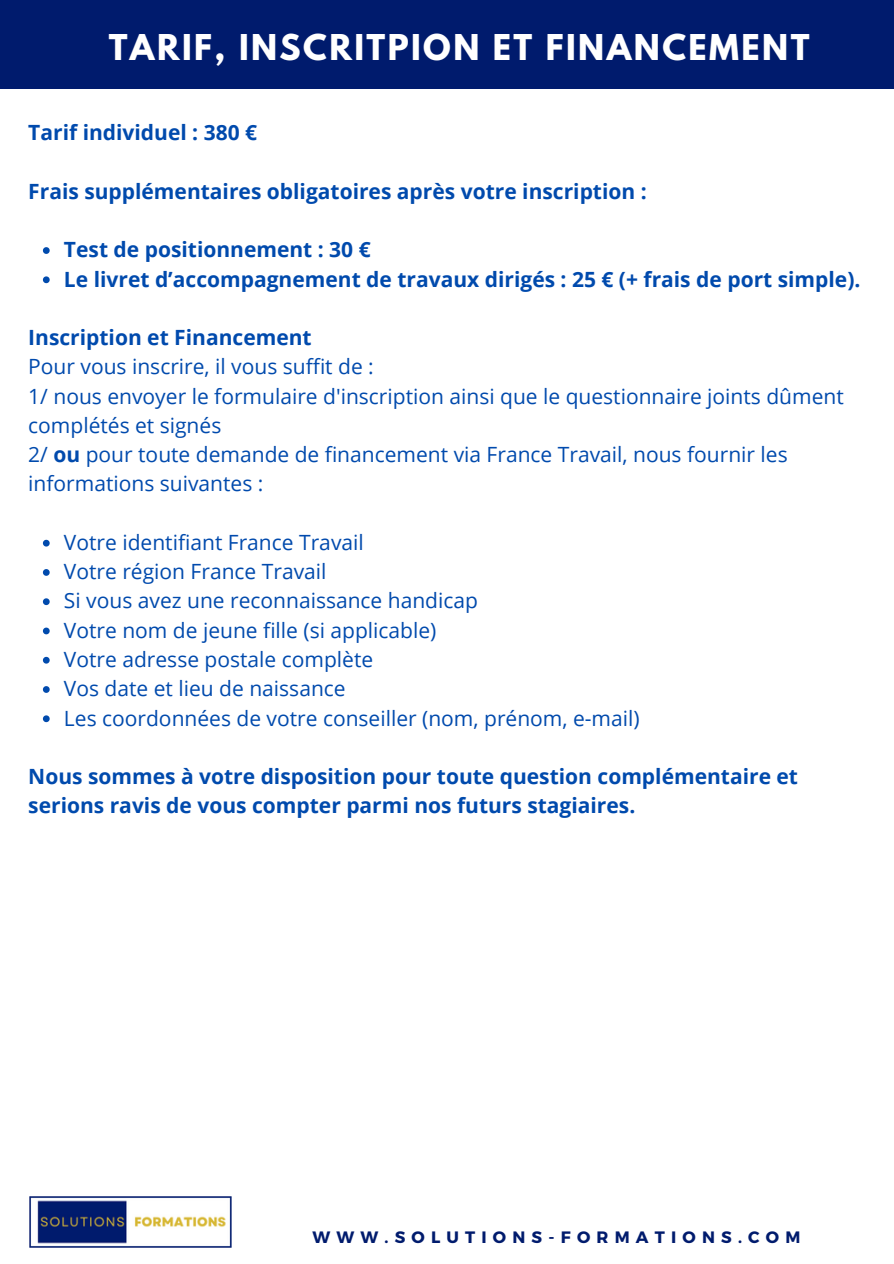
<style>
.page{position:relative;width:894px;height:1264px;background:#fff}
.page>*{position:absolute;margin:0;border:0;box-sizing:border-box;transform-origin:0 0}
.t1{font:700 31.5px "League Spartan";letter-spacing:.075em;color:#fff}
.t2{font:21px/29.2px "Open Sans";color:#004aad}
.t3{font:700 21px/29.2px "Open Sans";color:#004aad}
.t4{font:700 16.5px "Montserrat";letter-spacing:.375em;color:#001b6d}
.s1{font-weight:700}
</style>
<div class="page">
<div style="left:0;top:0;width:893px;height:89px;background:#001b6d"></div>
<svg style="left:43px;top:247px;width:7px;height:7px"></svg>
<svg style="left:43px;top:276px;width:7px;height:7px"></svg>
<svg style="left:43px;top:540px;width:7px;height:6px"></svg>
<svg style="left:43px;top:569px;width:7px;height:7px"></svg>
<svg style="left:43px;top:598px;width:7px;height:7px"></svg>
<svg style="left:43px;top:627px;width:7px;height:7px"></svg>
<svg style="left:43px;top:657px;width:7px;height:6px"></svg>
<svg style="left:43px;top:686px;width:7px;height:7px"></svg>
<svg style="left:43px;top:715px;width:7px;height:7px"></svg>
<img style="left:29px;top:1196px;width:203px;height:52px">
<h1 class="t1" style="left:109px;top:32px;width:702px">TARIF, INSCRITPION ET FINANCEMENT</h1>
<h2 class="t3" style="left:28px;top:117px;width:230px">Tarif individuel : 380 €</h2>
<h2 class="t3" style="left:28px;top:176px;width:619px">Frais supplémentaires obligatoires après votre inscription :</h2>
<p class="t3" style="left:64px;top:234px;width:308px">Test de positionnement : 30 €</p>
<p class="t3" style="left:64px;top:264px;width:797px">Le livret d’accompagnement de travaux dirigés : 25 € (+ frais de port simple).</p>
<h3 class="t2" style="left:28px;top:322px;width:816px"><span class="s1">Inscription et Financement<br></span>Pour vous inscrire, il vous suffit de :<br>1/ nous envoyer le formulaire d'inscription ainsi que le questionnaire joints dûment complétés et signés<br>2/ <span class="s1">ou</span> pour toute demande de financement via France Travail, nous fournir les informations suivantes :</h3>
<p class="t2" style="left:64px;top:527px;width:301px">Votre identifiant France Travail</p>
<p class="t2" style="left:64px;top:556px;width:264px">Votre région France Travail</p>
<p class="t2" style="left:64px;top:585px;width:415px">Si vous avez une reconnaissance handicap</p>
<p class="t2" style="left:64px;top:615px;width:374px">Votre nom de jeune fille (si applicable)</p>
<p class="t2" style="left:64px;top:644px;width:310px">Votre adresse postale complète</p>
<p class="t2" style="left:64px;top:673px;width:283px">Vos date et lieu de naissance</p>
<p class="t2" style="left:64px;top:702px;width:577px">Les coordonnées de votre conseiller (nom, prénom, e-mail)</p>
<h2 class="t3" style="left:28px;top:761px;width:771px">Nous sommes à votre disposition pour toute question complémentaire et serions ravis de vous compter parmi nos futurs stagiaires.</h2>
<p class="t4" style="left:312px;top:1225px;width:489px">WWW.SOLUTIONS-FORMATIONS.COM</p>
</div>
